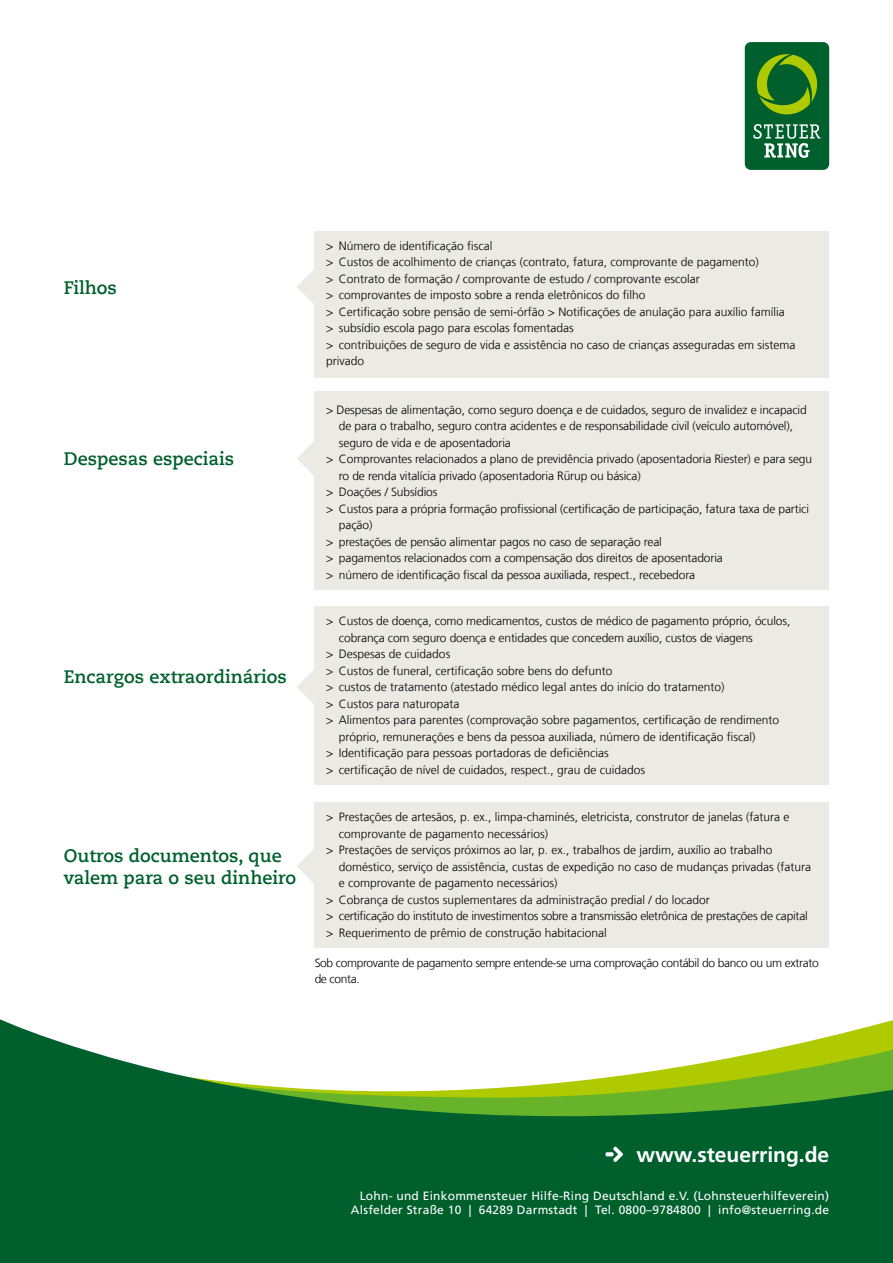
<style>
.page{position:relative;width:893px;height:1263px;background:#fff}
.page>*{position:absolute;margin:0;border:0;box-sizing:border-box;transform-origin:0 0}
.t1{font:700 21px "Frutiger LT Com";color:#fff}
.t2{font:700 18px/21.6px "Caecilia Com 75";color:#00602d}
.t3{font:300 12px/16.5px "Frutiger LT Com";color:#000}
.t4{font:12px/14.4px "Frutiger LT Com";letter-spacing:.02em;color:#fff;text-align:right}
.t5{font:300 12px/16.5px "Frutiger LT Com";letter-spacing:-.03em;color:#000}
.t6{font:300 12px "Frutiger LT Com";letter-spacing:-.02em;color:#000}
</style>
<div class="page">
<div style="left:745px;top:42px;width:84px;height:128px;background:#00602d;border-radius:6px"></div>
<svg style="left:756px;top:54px;width:62px;height:60px"></svg>
<svg style="left:753px;top:124px;width:67px;height:34px"></svg>
<svg style="left:0;top:1019px;width:893px;height:244px;fill:#00602d"></svg>
<div style="left:315px;top:606px;width:514px;height:179px;background:#eceae5"></div>
<div style="left:315px;top:802px;width:514px;height:145px;background:#eceae5"></div>
<svg style="left:297px;top:669px;width:18px;height:36px"></svg>
<svg style="left:297px;top:848px;width:18px;height:36px"></svg>
<svg style="left:605px;top:1146px;width:19px;height:16px"></svg>
<div style="left:315px;top:392px;width:514px;height:198px;background:#eceae5"></div>
<svg style="left:297px;top:440px;width:18px;height:37px"></svg>
<div style="left:315px;top:231px;width:514px;height:146px;background:#eceae5"></div>
<svg style="left:297px;top:269px;width:18px;height:36px"></svg>
<h2 class="t2" style="left:64px;top:276px;width:55px">Filhos</h2>
<h2 class="t2" style="left:64px;top:448px;width:172px">Despesas especiais</h2>
<h2 class="t2" style="left:64px;top:665px;width:225px">Encargos extraordinários</h2>
<h2 class="t2" style="left:64px;top:845px;width:234px">Outros documentos, que valem para o seu dinheiro</h2>
<p class="t3" style="left:326px;top:238px;width:471px">&gt; Número de identificação fiscal<br>&gt; Custos de acolhimento de crianças (contrato, fatura, comprovante de pagamento)<br>&gt; Contrato de formação / comprovante de estudo / comprovante escolar<br>&gt; comprovantes de imposto sobre a renda eletrônicos do filho<br>&gt; Certificação sobre pensão de semi-órfão &gt; Notificações de anulação para auxílio família<br>&gt; subsídio escola pago para escolas fomentadas<br>&gt; contribuições de seguro de vida e assistência no caso de crianças asseguradas em sistema privado</p>
<p class="t3" style="left:326px;top:401px;width:482px">&gt; Despesas de alimentação, como seguro doença e de cuidados, seguro de invalidez e incapacid</p>
<p class="t3" style="left:339px;top:418px;width:456px">de para o trabalho, seguro contra acidentes e de responsabilidade civil (veículo automóvel),</p>
<p class="t3" style="left:339px;top:434px;width:173px">seguro de vida e de aposentadoria</p>
<p class="t3" style="left:326px;top:451px;width:487px">&gt; Comprovantes relacionados a plano de previdência privado (aposentadoria Riester) e para segu</p>
<p class="t3" style="left:339px;top:467px;width:303px">ro de renda vitalícia privado (aposentadoria Rürup ou básica)</p>
<p class="t3" style="left:326px;top:484px;width:113px">&gt; Doações / Subsídios</p>
<p class="t3" style="left:326px;top:500px;width:484px">&gt; Custos para a própria formação profissional (certificação de participação, fatura taxa de partici</p>
<p class="t3" style="left:339px;top:517px;width:35px">pação)</p>
<p class="t3" style="left:326px;top:533px;width:337px">&gt; prestações de pensão alimentar pagos no caso de separação real</p>
<p class="t3" style="left:326px;top:550px;width:398px">&gt; pagamentos relacionados com a compensação dos direitos de aposentadoria</p>
<p class="t3" style="left:326px;top:566px;width:371px">&gt; número de identificação fiscal da pessoa auxiliada, respect., recebedora</p>
<p class="t3" style="left:326px;top:613px;width:466px">&gt; Custos de doença, como medicamentos, custos de médico de pagamento próprio, óculos,</p>
<p class="t3" style="left:339px;top:629px;width:415px">cobrança com seguro doença e entidades que concedem auxílio, custos de viagens</p>
<p class="t3" style="left:326px;top:646px;width:126px">&gt; Despesas de cuidados</p>
<p class="t3" style="left:326px;top:662px;width:288px">&gt; Custos de funeral, certificação sobre bens do defunto</p>
<p class="t3" style="left:326px;top:679px;width:400px">&gt; custos de tratamento (atestado médico legal antes do início do tratamento)</p>
<p class="t3" style="left:326px;top:695px;width:135px">&gt; Custos para naturopata</p>
<p class="t3" style="left:326px;top:712px;width:455px">&gt; Alimentos para parentes (comprovação sobre pagamentos, certificação de rendimento</p>
<p class="t3" style="left:339px;top:728px;width:418px">próprio, remunerações e bens da pessoa auxiliada, número de identificação fiscal)</p>
<p class="t3" style="left:326px;top:745px;width:284px">&gt; Identificação para pessoas portadoras de deficiências</p>
<p class="t3" style="left:326px;top:761px;width:321px">&gt; certificação de nível de cuidados, respect., grau de cuidados</p>
<p class="t3" style="left:326px;top:809px;width:465px">&gt; Prestações de artesãos, p. ex., limpa-chaminés, eletricista, construtor de janelas (fatura e</p>
<p class="t3" style="left:339px;top:825px;width:211px">comprovante de pagamento necessários)</p>
<p class="t3" style="left:326px;top:842px;width:448px">&gt; Prestações de serviços próximos ao lar, p. ex., trabalhos de jardim, auxílio ao trabalho</p>
<p class="t3" style="left:339px;top:858px;width:474px">doméstico, serviço de assistência, custas de expedição no caso de mudanças privadas (fatura</p>
<p class="t3" style="left:339px;top:875px;width:220px">e comprovante de pagamento necessários)</p>
<p class="t3" style="left:326px;top:891px;width:385px">&gt; Cobrança de custos suplementares da administração predial / do locador</p>
<p class="t6" style="left:326px;top:909px;width:483px">&gt; certificação do instituto de investimentos sobre a transmissão eletrônica de prestações de capital</p>
<p class="t3" style="left:326px;top:924px;width:282px">&gt; Requerimento de prêmio de construção habitacional</p>
<p class="t5" style="left:315px;top:954px;width:505px">Sob comprovante de pagamento sempre entende-se uma comprovação contábil do banco ou um extrato de conta.</p>
<h1 class="t1" style="left:637px;top:1142px;width:194px">www.steuerring.de</h1>
<p class="t4" style="left:351px;top:1188px;width:480px">Lohn- und Einkommensteuer Hilfe-Ring Deutschland e.V. (Lohnsteuerhilfeverein)<br>Alsfelder Straße 10 | 64289 Darmstadt | Tel. 0800–9784800 | info@steuerring.de</p>
</div>
